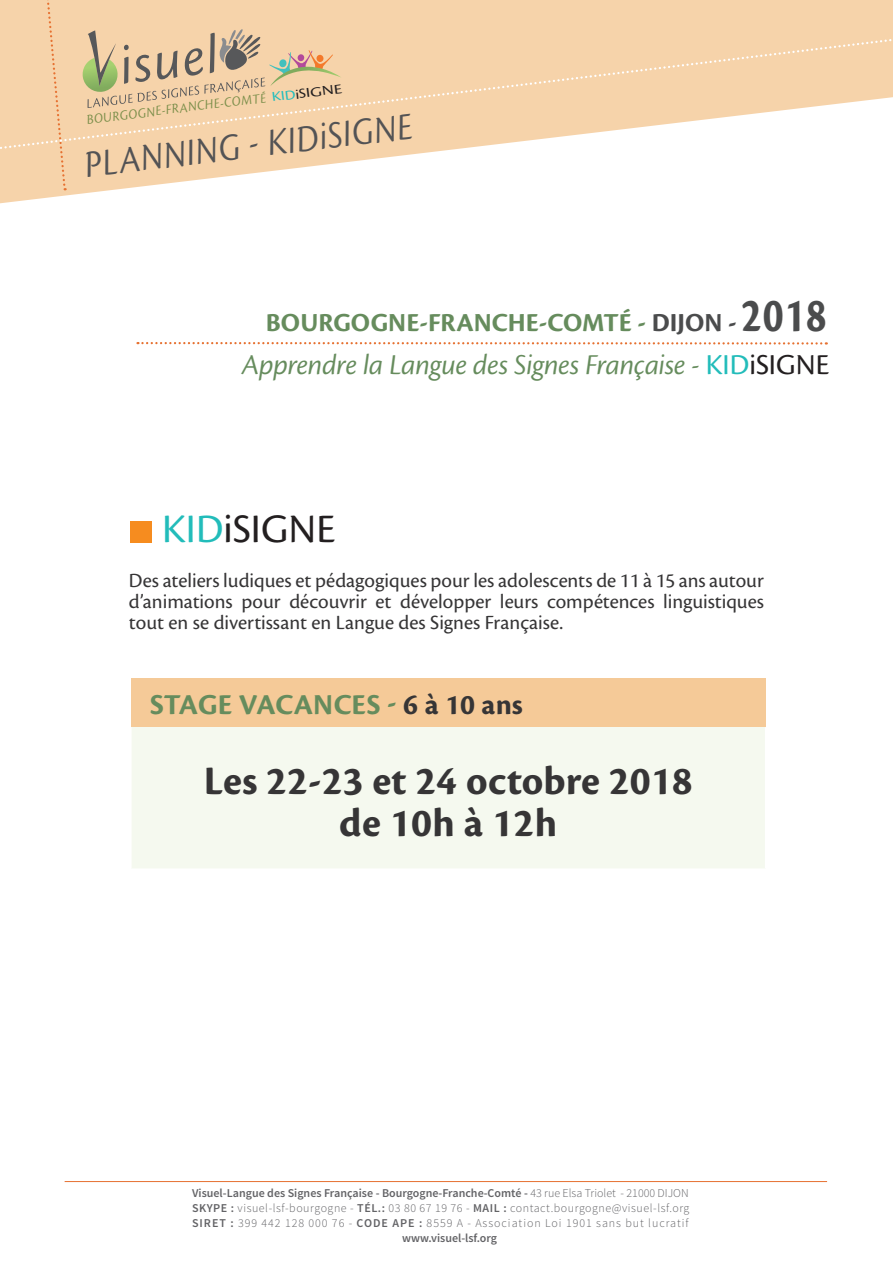
<style>
.page{position:relative;width:893px;height:1263px;background:#fff}
.page>*{position:absolute;margin:0;border:0;box-sizing:border-box;transform-origin:0 0}
.Text_right{font:700 42px "Cronos Pro";letter-spacing:.005em;color:#363536}
.t1{font:42px "Cronos Pro";letter-spacing:.005em;color:#231f20}
.t2{font:39.6px "Cronos Pro Disp It";color:#535355;scale:.92 1}
.t3{font:30px "Cronos Pro Disp It";letter-spacing:-.005em;color:#668c5d}
.t4{font:700 30px "Cronos Pro";color:#668c5d}
.t5{font:700 27px "Cronos Pro";letter-spacing:.005em;color:#668c5d}
.t6{font:21px/21px "Cronos Pro";color:#363536;text-align:justify}
.t7{font:14.25px "Cronos Pro Disp It";color:#7c8f4b}
.t8{font:600 12px "Source Sans Pro";color:#636366}
.t9{font:300 12px "Source Sans Pro";letter-spacing:.045em;color:#636366}
.t10{font:300 12px "Source Sans Pro";letter-spacing:.08em;color:#636366}
.s1{font-family:"Cronos Pro";font-size:14.1px;color:#21bdbd}
.s2{font-family:"Cronos Pro";font-size:14.1px;color:#231f20}
.s3{color:#4b4c4d}
.s4{font-size:50.4px;color:#4b4c4d}
.s5{font-family:"Cronos Pro";color:#22bcba}
.s6{font-family:"Cronos Pro";color:#231f20}
.s7{color:#22bcba}
.s8{color:#363536}
.s9{font-weight:300}
.s10{font-weight:600}
</style>
<div class="page">
<hr style="left:65px;top:1181px;width:762px;height:1px;background:#e67131">
<svg style="left:137px;top:342px;width:690px;height:3px"></svg>
<svg style="left:0;top:0;width:893px;height:204px;fill:#f6d3aa"></svg>
<svg style="left:45px;top:0;width:22px;height:190px;background:#f5cfa5"></svg>
<div style="left:81px;top:28px;width:261px;height:8px;background:#f6d3aa"></div>
<svg style="left:0;top:36px;width:893px;height:115px;background:#f2d5b2"></svg>
<div style="left:131px;top:678px;width:634px;height:49px;background:#f5ca98"></div>
<div style="left:131px;top:727px;width:634px;height:142px;background:#f5f9ef"></div>
<hr style="left:130px;top:727px;width:2px;height:141px;background:#fff">
<hr style="left:130px;top:868px;width:636px;height:2px;background:#fff">
<div style="left:131px;top:522px;width:21px;height:21px;background:#f68c1f"></div>
<p class="t7" style="left:86px;top:111px;width:258px;rotate:-7deg">BOURGOGNE-FRANCHE-COMTÉ <span class="s1">KID</span><span class="s2">iSIGNE</span></p>
<p class="t2" style="left:82px;top:143px;width:359px;rotate:-7deg">PLANNING - KIDiSIGNE</p>
<p class="t5" style="left:266px;top:307px;width:563px">BOURGOGNE-FRANCHE-COMTÉ - <span class="s3">DIJON -</span> <span class="s4">2018</span></p>
<p class="t3" style="left:242px;top:347px;width:589px">Apprendre la Langue des Signes Française - <span class="s5">KID</span><span class="s6">iSIGNE</span></p>
<p class="t1" style="left:162px;top:505px;width:174px"><span class="s7">KID</span>iSIGNE</p>
<p class="t6" style="left:129px;top:570px;width:636px">Des ateliers ludiques et pédagogiques pour les adolescents de 11 à 15 ans autour d’animations pour découvrir et développer leurs compétences linguistiques tout en se divertissant en Langue des Signes Française.</p>
<p class="t4" style="left:150px;top:688px;width:374px">STAGE VACANCES - <span class="s8">6 à 10 ans</span></p>
<p class="Text_right" style="left:204px;top:756px;width:491px">Les 22-23 et 24 octobre 2018</p>
<p class="Text_right" style="left:339px;top:798px;width:220px">de 10h à 12h</p>
<p class="t8" style="left:192px;top:1186px;width:498px">Visuel-Langue des Signes Française - Bourgogne-Franche-Comté - <span class="s9">43 rue Elsa Triolet - 21000 DIJON</span></p>
<p class="t9" style="left:192px;top:1201px;width:499px"><span class="s10">SKYPE :</span> visuel-lsf-bourgogne - <span class="s10">TÉL.:</span> 03 80 67 19 76 - <span class="s10">MAIL :</span> contact.bourgogne@visuel-lsf.org</p>
<p class="t10" style="left:192px;top:1216px;width:498px"><span class="s10">SIRET :</span> 399 442 128 000 76 - <span class="s10">CODE APE :</span> 8559 A - Association Loi 1901 sans but lucratif</p>
<p class="t8" style="left:402px;top:1231px;width:97px">www.visuel-lsf.org</p>
</div>
